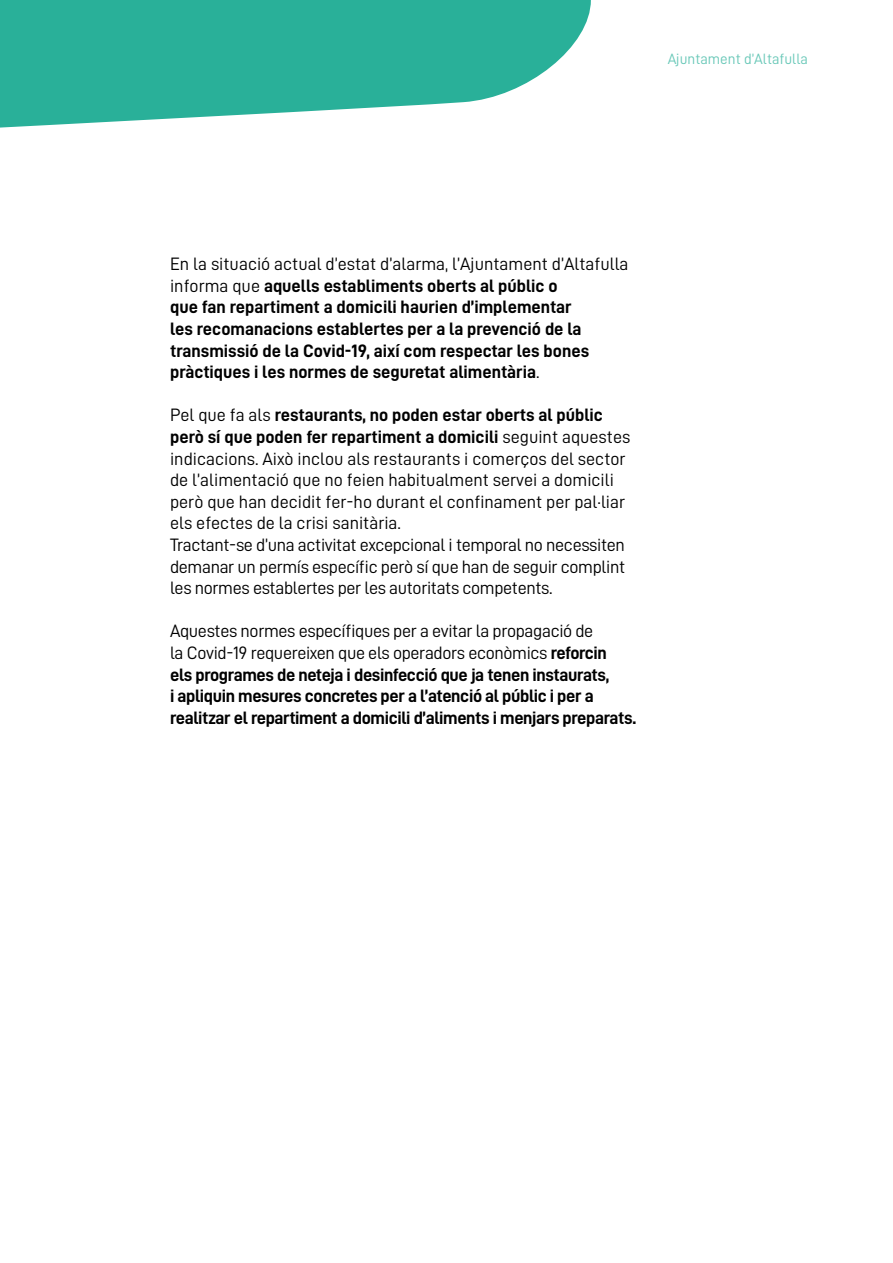
<style>
.page{position:relative;width:893px;height:1263px;background:#fff}
.page>*{position:absolute;margin:0;border:0;box-sizing:border-box;transform-origin:0 0}
.t1{font:18px/21.6px "D DIN";color:#000}
.t2{font:18px/21.6px "D DIN Bold";color:#000}
.t3{font:18px/21.6px "D DIN Bold";letter-spacing:-.02em;color:#000}
.t4{font:18px/21.6px "D DIN";letter-spacing:-.02em;color:#000}
.t5{font:15px "D DIN";color:#69c8b8}
.s1{font-family:"D DIN"}
.s2{font-family:"D DIN Bold"}
</style>
<div class="page">
<svg style="left:0;top:0;width:591px;height:128px;fill:#29b099"></svg>
<p class="t5" style="left:668px;top:50px;width:142px">Ajuntament d’Altafulla</p>
<p class="t1" style="left:170px;top:253px;width:460px">En la situació actual d’estat d’alarma, l’Ajuntament d’Altafulla</p>
<p class="t2" style="left:170px;top:274px;width:421px"><span class="s1">informa que</span> aquells establiments oberts al públic o que fan repartiment a domicili haurien d’implementar les recomanacions establertes per a la prevenció de la transmissió de la Covid-19, així com respectar les bones pràctiques i les normes de seguretat alimentària<span class="s1">.</span></p>
<p class="t2" style="left:170px;top:404px;width:462px"><span class="s1">Pel que fa als</span> restaurants, no poden estar oberts al públic però sí que poden fer repartiment a domicili <span class="s1">seguint aquestes</span></p>
<p class="t1" style="left:170px;top:447px;width:457px">indicacions. Això inclou als restaurants i comerços del sector de l’alimentació que no feien habitualment servei a domicili però que han decidit fer-ho durant el confinament per pal·liar els efectes de la crisi sanitària.<br>Tractant-se d’una activitat excepcional i temporal no necessiten demanar un permís específic però sí que han de seguir complint les normes establertes per les autoritats competents.</p>
<p class="t4" style="left:170px;top:620px;width:438px">Aquestes normes específiques per a evitar la propagació de la Covid-19 requereixen que els operadors econòmics <span class="s2">reforcin</span></p>
<p class="t3" style="left:170px;top:663px;width:468px">els programes de neteja i desinfecció que ja tenen instaurats,<br>i apliquin mesures concretes per a l’atenció al públic i per a realitzar el repartiment a domicili d’aliments i menjars preparats.</p>
</div>
